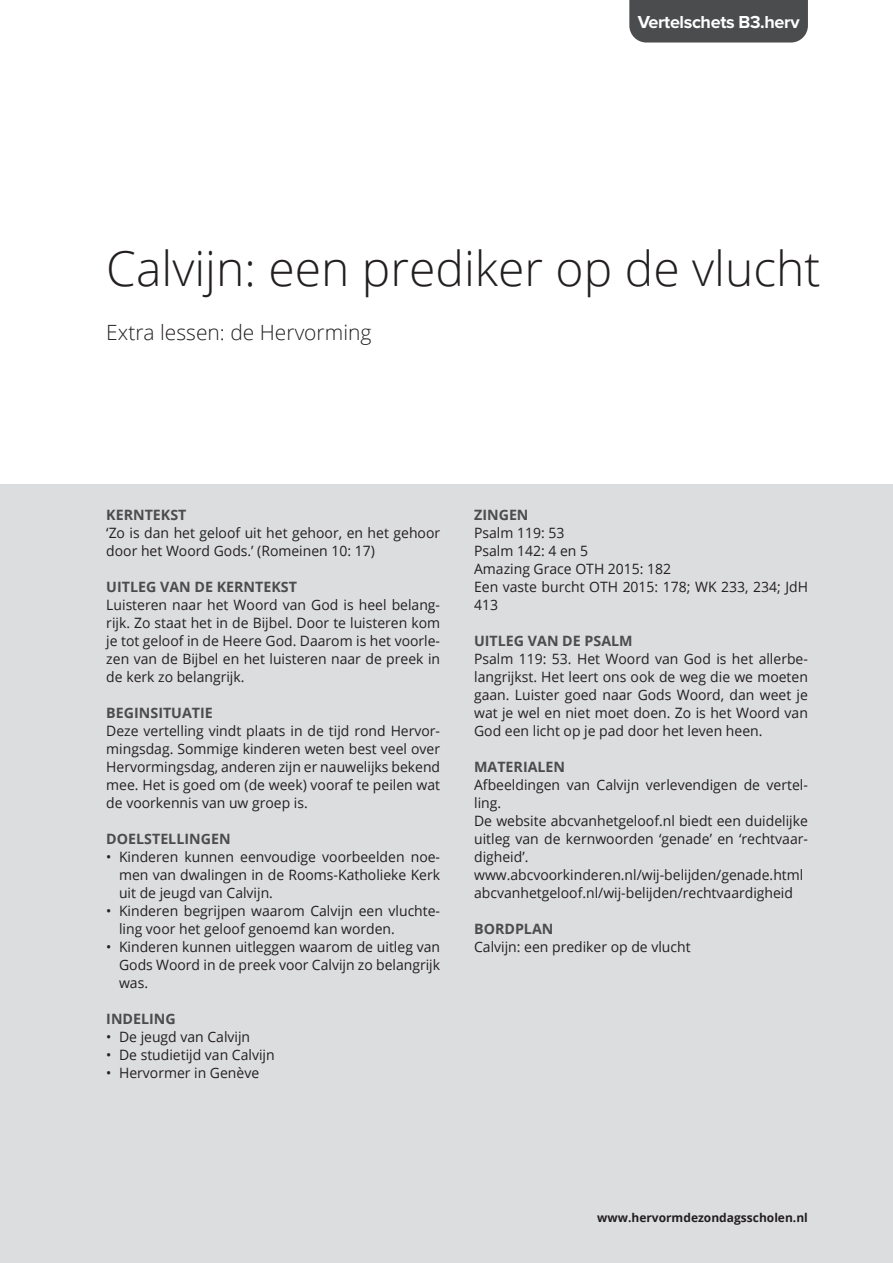
<style>
.page{position:relative;width:893px;height:1263px;background:#fff}
.page>*{position:absolute;margin:0;border:0;box-sizing:border-box;transform-origin:0 0}
.t1{font:300 48px "Open Sans";color:#231f20}
.t2{font:300 21px "Open Sans";color:#231f20}
.t3{font:700 18px "Proxima Nova";letter-spacing:-.02em;color:#fff}
.t4{font:14.25px/18px "Open Sans";color:#231f20;text-align:justify}
.t5{font:700 14.25px "Open Sans";color:#4b4c4d}
.t6{font:700 12px "Open Sans";color:#231f20}
</style>
<div class="page">
<div style="left:0;top:484px;width:893px;height:779px;background:#dcdddf"></div>
<div style="left:629px;top:0;width:179px;height:43px;background:#4b4c4d"></div>
<p class="t3" style="left:638px;top:9px;width:163px">Vertelschets B3.herv</p>
<h1 class="t1" style="left:106px;top:236px;width:716px">Calvijn: een prediker op de vlucht</h1>
<h2 class="t2" style="left:106px;top:318px;width:267px">Extra lessen: de Hervorming</h2>
<p class="t5" style="left:106px;top:505px;width:82px">KERNTEKST</p>
<p class="t4" style="left:106px;top:524px;width:335px">‘Zo is dan het geloof uit het gehoor, en het gehoor door het Woord Gods.’ (Romeinen 10: 17)</p>
<p class="t5" style="left:106px;top:577px;width:192px">UITLEG VAN DE KERNTEKST</p>
<p class="t4" style="left:106px;top:596px;width:335px">Luisteren naar het Woord van God is heel belang&shy;rijk. Zo staat het in de Bijbel. Door te luisteren kom je tot geloof in de Heere God. Daarom is het voorle&shy;zen van de Bijbel en het luisteren naar de preek in de kerk zo belangrijk.</p>
<p class="t5" style="left:106px;top:703px;width:108px">BEGINSITUATIE</p>
<p class="t4" style="left:106px;top:722px;width:335px">Deze vertelling vindt plaats in de tijd rond Hervor&shy;mingsdag. Sommige kinderen weten best veel over Hervormingsdag, anderen zijn er nauwelijks bekend mee. Het is goed om (de week) vooraf te peilen wat de voorkennis van uw groep is.</p>
<p class="t5" style="left:106px;top:829px;width:126px">DOELSTELLINGEN</p>
<p class="t4" style="left:119px;top:848px;width:323px;text-indent:-13px">• Kinderen kunnen eenvoudige voorbeelden noe&shy;men van dwalingen in de Rooms-Katholieke Kerk uit de jeugd van Calvijn.</p>
<p class="t4" style="left:119px;top:902px;width:323px;text-indent:-13px">• Kinderen begrijpen waarom Calvijn een vluchte&shy;ling voor het geloof genoemd kan worden.</p>
<p class="t4" style="left:119px;top:938px;width:323px;text-indent:-13px">• Kinderen kunnen uitleggen waarom de uitleg van Gods Woord in de preek voor Calvijn zo belangrijk was.</p>
<p class="t5" style="left:106px;top:1009px;width:71px">INDELING</p>
<p class="t4" style="left:106px;top:1028px;width:145px">• De jeugd van Calvijn</p>
<p class="t4" style="left:106px;top:1046px;width:170px">• De studietijd van Calvijn</p>
<p class="t4" style="left:106px;top:1064px;width:154px">• Hervormer in Genève</p>
<p class="t5" style="left:474px;top:505px;width:56px">ZINGEN</p>
<p class="t4" style="left:474px;top:524px;width:335px;text-align:left">Psalm 119: 53<br>Psalm 142: 4 en 5<br>Amazing Grace OTH 2015: 182<br>Een vaste burcht OTH 2015: 178; WK 233, 234; JdH<br>413</p>
<p class="t5" style="left:474px;top:631px;width:160px">UITLEG VAN DE PSALM</p>
<p class="t4" style="left:474px;top:650px;width:335px">Psalm 119: 53. Het Woord van God is het allerbe&shy;langrijkst. Het leert ons ook de weg die we moeten gaan. Luister goed naar Gods Woord, dan weet je wat je wel en niet moet doen. Zo is het Woord van God een licht op je pad door het leven heen.</p>
<p class="t5" style="left:474px;top:757px;width:93px">MATERIALEN</p>
<p class="t4" style="left:474px;top:776px;width:335px;text-align:left">Afbeeldingen van Calvijn verlevendigen de vertel&shy;ling.<br>De website abcvanhetgeloof.nl biedt een duidelijke uitleg van de kernwoorden ‘genade’ en ‘rechtvaar&shy;digheid’. www.abcvoorkinderen.nl/wij-belijden/genade.html abcvanhetgeloof.nl/wij-belijden/rechtvaardigheid</p>
<p class="t5" style="left:474px;top:919px;width:81px">BORDPLAN</p>
<p class="t4" style="left:474px;top:938px;width:218px">Calvijn: een prediker op de vlucht</p>
<p class="t6" style="left:597px;top:1209px;width:212px">www.hervormdezondagsscholen.nl</p>
</div>
